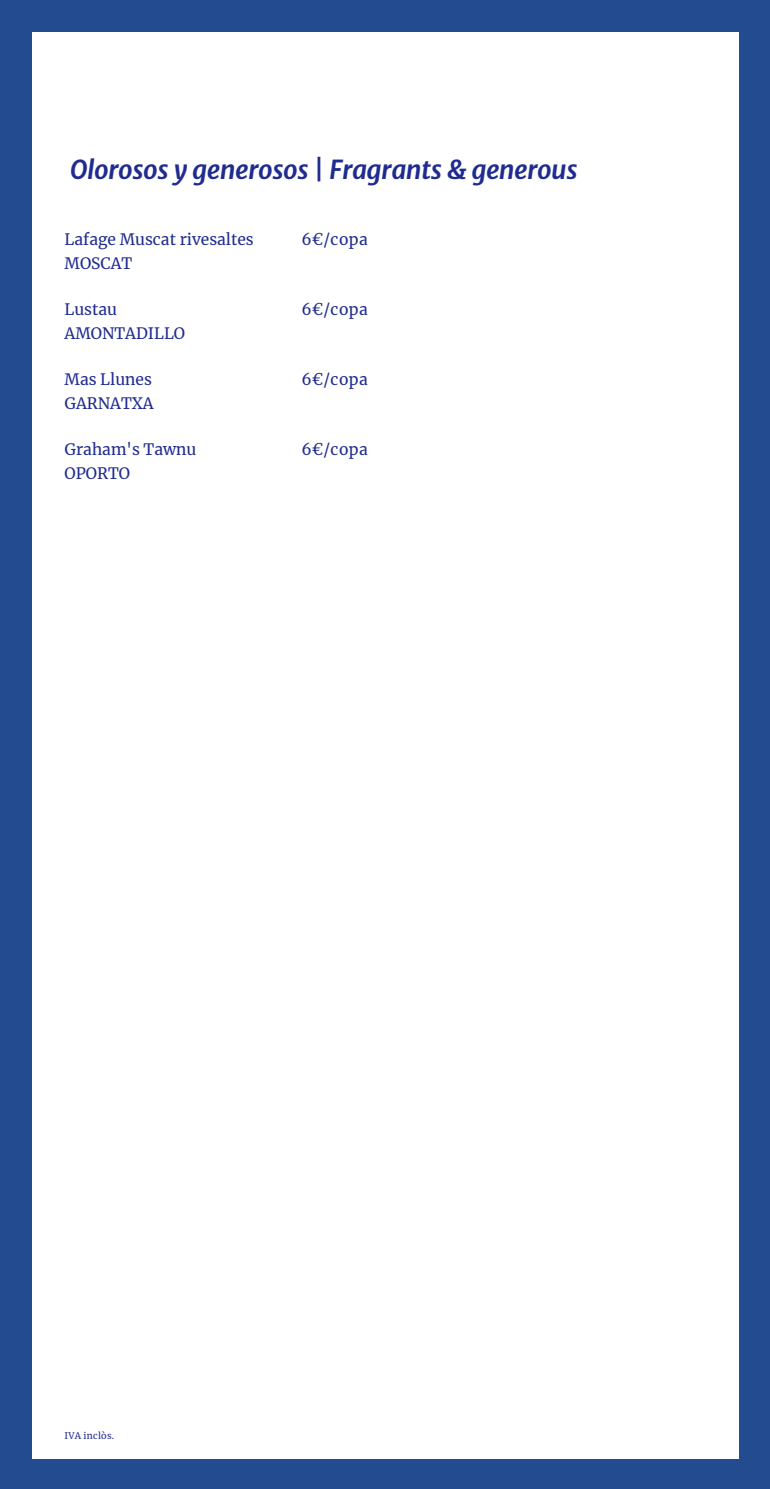
<style>
.page{position:relative;width:770px;height:1489px;background:#fff}
.page>*{position:absolute;margin:0;border:0;box-sizing:border-box;transform-origin:0 0}
.t1{font:italic 700 25.9px "Merriweather Sans";letter-spacing:-.025em;color:#1f2b8f}
.t2{font:15.58px/23.3px "Merriweather";color:#1f2b8f}
.t3{font:9.1px "Merriweather";letter-spacing:.025em;color:#1f2b8f}
</style>
<div class="page">
<div style="left:0;top:0;width:32px;height:1488px;background:#224c8f"></div>
<div style="left:739px;top:0;width:30px;height:1488px;background:#224c8f"></div>
<div style="left:0;top:0;width:769px;height:32px;background:#224c8f"></div>
<div style="left:0;top:1458px;width:769px;height:30px;background:#224c8f"></div>
<p class="t1" style="left:70px;top:153px;width:509px">Olorosos y generosos | Fragrants &amp; generous</p>
<p class="t2" style="left:65px;top:228px;width:190px">Lafage Muscat rivesaltes<br>MOSCAT</p>
<p class="t2" style="left:65px;top:298px;width:54px">Lustau</p>
<p class="t2" style="left:65px;top:321px;width:122px">AMONTADILLO</p>
<p class="t2" style="left:65px;top:368px;width:89px">Mas Llunes</p>
<p class="t2" style="left:65px;top:391px;width:91px">GARNATXA</p>
<p class="t2" style="left:65px;top:438px;width:133px">Graham's Tawnu</p>
<p class="t2" style="left:65px;top:461px;width:67px">OPORTO</p>
<p class="t2" style="left:301px;top:228px;width:68px">6€/copa</p>
<p class="t2" style="left:301px;top:298px;width:68px">6€/copa</p>
<p class="t2" style="left:301px;top:368px;width:68px">6€/copa</p>
<p class="t2" style="left:301px;top:438px;width:68px">6€/copa</p>
<p class="t3" style="left:65px;top:1430px;width:51px">IVA inclòs.</p>
</div>
